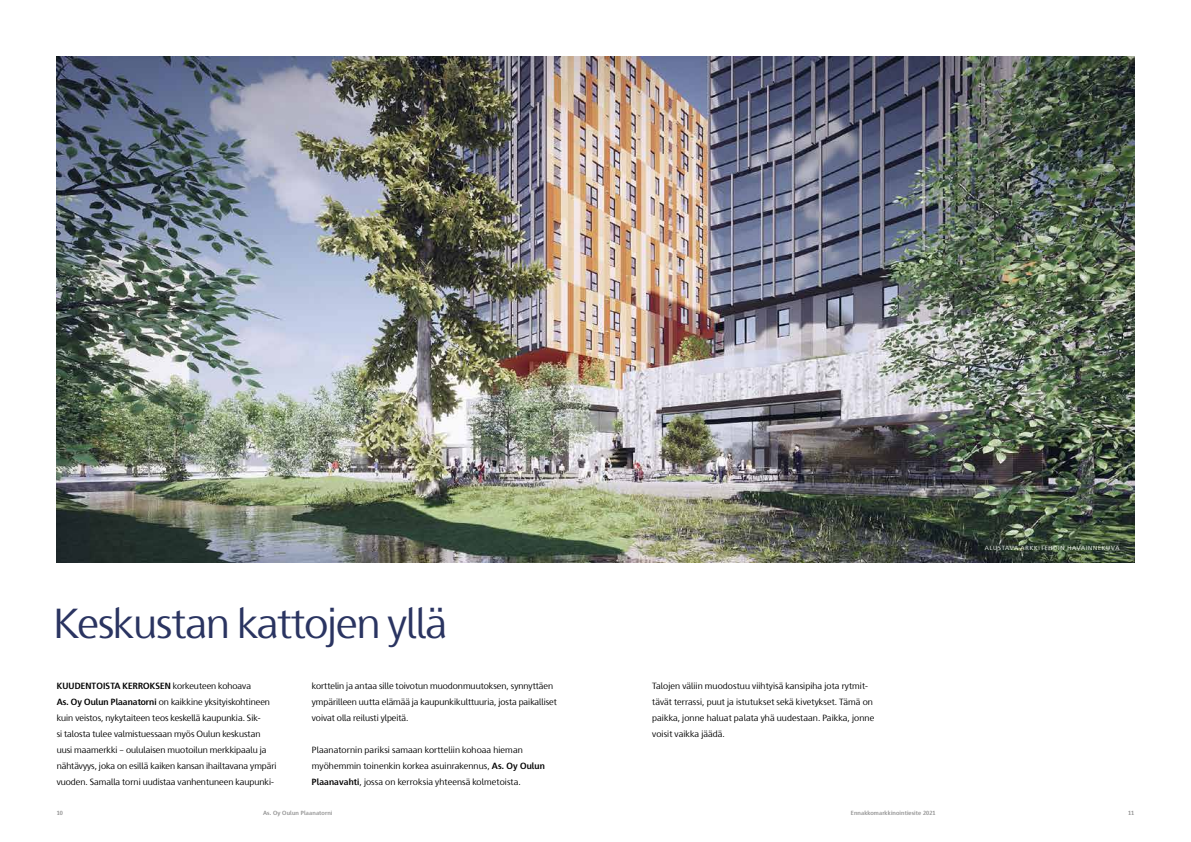
<style>
.page{position:relative;width:1191px;height:842px;background:#fff}
.page>*{position:absolute;margin:0;border:0;box-sizing:border-box;transform-origin:0 0}
.t1{font:42px "Skanska Sans Pro";letter-spacing:-.02em;color:#2a3461}
.t2{font:9px/16px "Skanska Sans Pro";color:#000}
.t3{font:700 6px "Skanska Sans Pro";letter-spacing:.02em;color:#939393}
.t4{font:6px "Skanska Sans Pro";letter-spacing:.135em;color:#fff}
.s1{font-weight:700}
</style>
<div class="page">
<img style="left:57px;top:57px;width:1077px;height:506px">
<h1 class="t1" style="left:54px;top:599px;width:394px">Keskustan kattojen yllä</h1>
<p class="t2" style="left:57px;top:678px;width:221px"><span class="s1">KUUDENTOISTA KERROKSEN</span> korkeuteen kohoava<br><span class="s1">As. Oy Oulun Plaanatorni</span> on kaikkine yksityiskohtineen kuin veistos, nykytaiteen teos keskellä kaupunkia. Sik-<br>si talosta tulee valmistuessaan myös Oulun keskustan uusi maamerkki – oululaisen muotoilun merkkipaalu ja nähtävyys, joka on esillä kaiken kansan ihailtavana ympäri vuoden. Samalla torni uudistaa vanhentuneen kaupunki-</p>
<p class="t2" style="left:312px;top:678px;width:246px">korttelin ja antaa sille toivotun muodonmuutoksen, synnyttäen ympärilleen uutta elämää ja kaupunkikulttuuria, josta paikalliset voivat olla reilusti ylpeitä.</p>
<p class="t2" style="left:312px;top:742px;width:234px">Plaanatornin pariksi samaan kortteliin kohoaa hieman myöhemmin toinenkin korkea asuinrakennus, <span class="s1">As. Oy Oulun<br>Plaanavahti</span>, jossa on kerroksia yhteensä kolmetoista.</p>
<p class="t2" style="left:652px;top:678px;width:224px">Talojen väliin muodostuu viihtyisä kansipiha jota rytmit&shy;tävät terrassi, puut ja istutukset sekä kivetykset. Tämä on paikka, jonne haluat palata yhä uudestaan. Paikka, jonne voisit vaikka jäädä.</p>
<p class="t4" style="left:985px;top:544px;width:136px">ALUSTAVA ARKKITEHDIN HAVAINNEKUVA</p>
<p class="t3" style="left:57px;top:810px;width:8px">10</p>
<p class="t3" style="left:263px;top:810px;width:71px">As. Oy Oulun Plaanatorni</p>
<p class="t3" style="left:851px;top:810px;width:86px">Ennakkomarkkinointiesite 2021</p>
<p class="t3" style="left:1128px;top:810px;width:8px">11</p>
</div>
